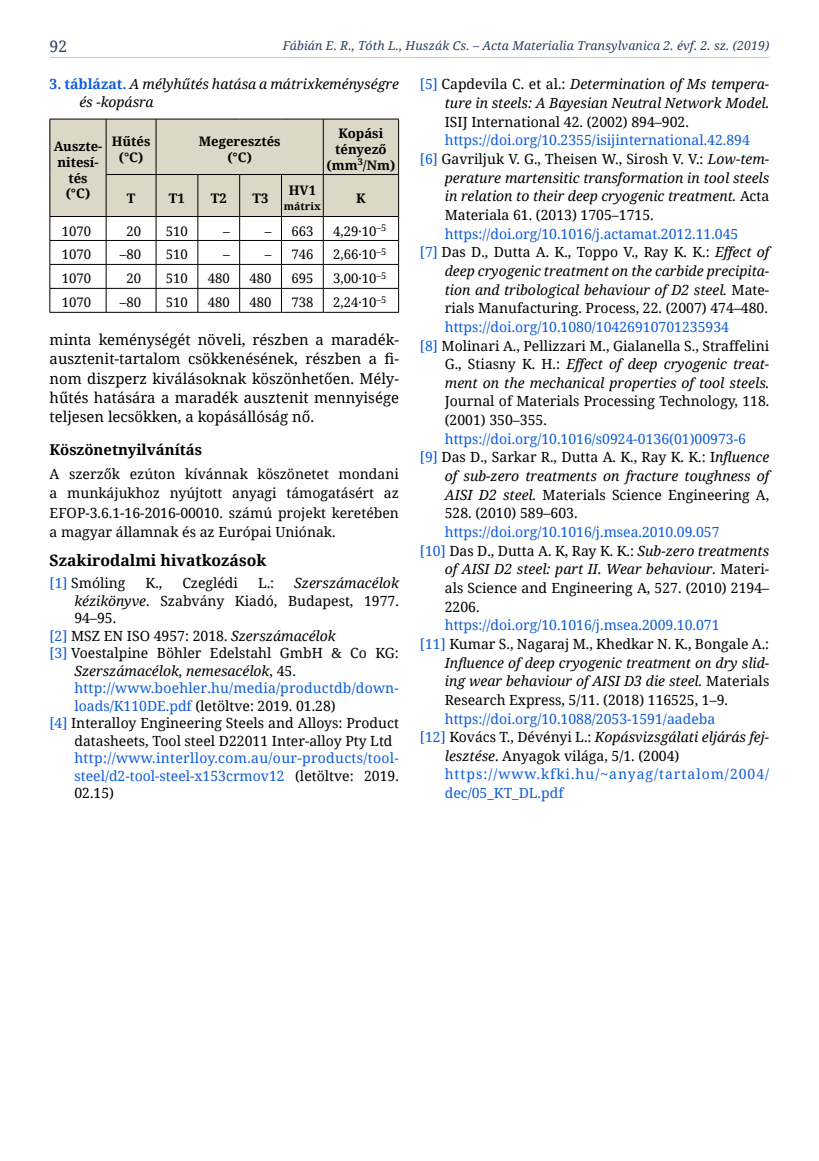
<style>
.page{position:relative;width:819px;height:1161px;background:#fff}
.page>*{position:absolute;margin:0;border:0;box-sizing:border-box;transform-origin:0 0}
.t1{font:700 15.75px "Noto Serif";color:#000}
.t2{font:15.75px "Noto Serif";color:#244061}
.t3{font:14.88px/19.2px "Noto Serif";color:#000;text-align:justify}
.t4{font:700 14.88px "Noto Serif";color:#000}
.t5{font:14px/19.2px "Noto Serif";color:#000;text-align:justify}
.t6{font:italic 14px/17.5px "Noto Serif";color:#000}
.t7{font:14px "Noto Serif";color:#0f5dd8}
.t8{font:14px "Noto Serif";letter-spacing:.02em;color:#0f5dd8}
.t9{font:14px "Noto Serif";letter-spacing:.07em;color:#0f5dd8}
.t10{font:13.12px "Noto Serif";color:#000}
.t11{font:700 13.12px/15.8px "Noto Serif";color:#000;text-align:center}
.t12{font:italic 12.25px "Noto Serif";letter-spacing:.01em;color:#244061}
.t13{font:700 10.5px "Noto Serif";color:#000}
.s1{font-weight:700;font-style:normal;color:#0f5dd8}
.s2{color:#0f5dd8}
.s3{font-style:italic}
.s4{font-style:normal}
.s5{color:#000}
.s6{font-style:normal;color:#0f5dd8}
</style>
<div class="page">
<hr style="left:50px;top:57px;width:719px;height:1px;background:#c6c6c6">
<svg style="left:50px;top:119px;width:349px;height:193px"></svg>
<hr style="left:50px;top:312px;width:56px;height:1px;background:#000">
<hr style="left:106px;top:312px;width:50px;height:1px;background:#000">
<hr style="left:156px;top:312px;width:42px;height:1px;background:#000">
<hr style="left:198px;top:312px;width:42px;height:1px;background:#000">
<hr style="left:240px;top:312px;width:41px;height:1px;background:#000">
<hr style="left:281px;top:312px;width:42px;height:1px;background:#000">
<hr style="left:323px;top:312px;width:76px;height:1px;background:#000">
<p class="t2" style="left:50px;top:35px;width:19px">92</p>
<p class="t12" style="left:283px;top:37px;width:488px">Fábián E. R., Tóth L., Huszák Cs. – Acta Materialia Transylvanica 2. évf. 2. sz. (2019)</p>
<p class="t6" style="left:79px;top:75px;width:321px;text-indent:-30px"><span class="s1">3. táblázat.</span> A mélyhűtés hatása a mátrixkeménységre és -kopásra</p>
<p class="t11" style="left:54px;top:138px;width:50px">Auszte&shy;nitesí&shy;tés<br>(°C)</p>
<p class="t11" style="left:112px;top:133px;width:40px">Hűtés (°C)</p>
<p class="t11" style="left:199px;top:133px;width:83px">Megeresztés (°C)</p>
<p class="t11" style="left:326px;top:125px;width:70px">Kopási tényező (mm<sup>3</sup>/Nm)</p>
<p class="t11" style="left:289px;top:182px;width:29px">HV1</p>
<p class="t13" style="left:284px;top:199px;width:38px">mátrix</p>
<p class="t11" style="left:127px;top:189px;width:10px">T</p>
<p class="t11" style="left:169px;top:189px;width:17px">T1</p>
<p class="t11" style="left:211px;top:189px;width:17px">T2</p>
<p class="t11" style="left:252px;top:189px;width:17px">T3</p>
<p class="t11" style="left:356px;top:189px;width:11px">K</p>
<p class="t10" style="left:62px;top:222px;width:31px">1070</p>
<p class="t10" style="left:126px;top:222px;width:16px">20</p>
<p class="t10" style="left:166px;top:222px;width:24px">510</p>
<p class="t10" style="left:223px;top:222px;width:8px">–</p>
<p class="t10" style="left:265px;top:222px;width:50px">– 663</p>
<p class="t10" style="left:333px;top:222px;width:54px">4,29·10<sup>–5</sup></p>
<p class="t10" style="left:62px;top:246px;width:31px">1070</p>
<p class="t10" style="left:120px;top:246px;width:23px">–80</p>
<p class="t10" style="left:166px;top:246px;width:24px">510</p>
<p class="t10" style="left:223px;top:246px;width:8px">–</p>
<p class="t10" style="left:265px;top:246px;width:50px">– 746</p>
<p class="t10" style="left:333px;top:246px;width:54px">2,66·10<sup>–5</sup></p>
<p class="t10" style="left:62px;top:270px;width:31px">1070</p>
<p class="t10" style="left:126px;top:270px;width:16px">20</p>
<p class="t10" style="left:166px;top:270px;width:24px">510</p>
<p class="t10" style="left:208px;top:270px;width:24px">480</p>
<p class="t10" style="left:249px;top:270px;width:24px">480</p>
<p class="t10" style="left:291px;top:270px;width:24px">695</p>
<p class="t10" style="left:333px;top:270px;width:54px">3,00·10<sup>–5</sup></p>
<p class="t10" style="left:62px;top:294px;width:31px">1070</p>
<p class="t10" style="left:120px;top:294px;width:23px">–80</p>
<p class="t10" style="left:166px;top:294px;width:24px">510</p>
<p class="t10" style="left:208px;top:294px;width:24px">480</p>
<p class="t10" style="left:249px;top:294px;width:24px">480</p>
<p class="t10" style="left:291px;top:294px;width:24px">738</p>
<p class="t10" style="left:333px;top:294px;width:54px">2,24·10<sup>–5</sup></p>
<p class="t3" style="left:50px;top:330px;width:351px">minta keménységét növeli, részben a maradék&shy;ausztenit-tartalom csökkenésének, részben a fi&shy;nom diszperz kiválásoknak köszönhetően. Mély&shy;hűtés hatására a maradék ausztenit mennyisége teljesen lecsökken, a kopásállóság nő.</p>
<p class="t4" style="left:50px;top:439px;width:154px">Köszönetnyilvánítás</p>
<p class="t5" style="left:50px;top:464px;width:351px">A szerzők ezúton kívánnak köszönetet mondani a munkájukhoz nyújtott anyagi támogatásért az EFOP-3.6.1-16-2016-00010. számú projekt keretében a magyar államnak és az Európai Uniónak.</p>
<p class="t1" style="left:50px;top:549px;width:218px">Szakirodalmi hivatkozások</p>
<p class="t5" style="left:50px;top:573px;width:77px"><span class="s2">[1]</span> Smóling</p>
<p class="t5" style="left:145px;top:573px;width:18px">K.,</p>
<p class="t5" style="left:182px;top:573px;width:57px">Czeglédi</p>
<p class="t5" style="left:258px;top:573px;width:18px">L.:</p>
<p class="t6" style="left:294px;top:574px;width:106px">Szerszámacélok</p>
<p class="t5" style="left:74px;top:590px;width:326px"><span class="s3">kézikönyve</span>. Szabvány Kiadó, Budapest, 1977.</p>
<p class="t5" style="left:74px;top:608px;width:43px">94–95.</p>
<p class="t5" style="left:50px;top:625px;width:288px"><span class="s2">[2]</span> MSZ EN ISO 4957: 2018. <span class="s3">Szerszámacélok</span></p>
<p class="t5" style="left:50px;top:643px;width:351px"><span class="s2">[3]</span> Voestalpine Böhler Edelstahl GmbH &amp; Co KG:</p>
<p class="t6" style="left:74px;top:661px;width:223px">Szerszámacélok, nemesacélok<span class="s4">, 45.</span></p>
<p class="t7" style="left:74px;top:678px;width:326px">http://www.boehler.hu/media/productdb/down-</p>
<p class="t5" style="left:74px;top:695px;width:263px"><span class="s2">loads/K110DE.pdf</span> (letöltve: 2019. 01.28)</p>
<p class="t5" style="left:50px;top:713px;width:351px"><span class="s2">[4]</span> Interalloy Engineering Steels and Alloys: Product</p>
<p class="t5" style="left:74px;top:730px;width:319px">datasheets, Tool steel D22011 Inter-alloy Pty Ltd</p>
<p class="t8" style="left:74px;top:748px;width:326px">http://www.interlloy.com.au/our-products/tool-</p>
<p class="t7" style="left:74px;top:766px;width:326px">steel/d2-tool-steel-x153crmov12 <span class="s5">(letöltve: 2019.</span></p>
<p class="t5" style="left:74px;top:783px;width:41px">02.15)</p>
<p class="t6" style="left:420px;top:75px;width:351px"><span class="s6">[5]</span> <span class="s4">Capdevila C. et al.:</span> Determination of Ms tempera-</p>
<p class="t6" style="left:445px;top:94px;width:326px">ture in steels: A Bayesian Neutral Network Model.</p>
<p class="t5" style="left:445px;top:111px;width:245px">ISIJ International 42. (2002) 894–902.</p>
<p class="t7" style="left:445px;top:131px;width:306px">https://doi.org/10.2355/isijinternational.42.894</p>
<p class="t5" style="left:420px;top:149px;width:351px"><span class="s2">[6]</span> Gavriljuk V. G., Theisen W., Sirosh V. V.: <span class="s3">Low-tem-</span></p>
<p class="t6" style="left:445px;top:168px;width:326px">perature martensitic transformation in tool steels</p>
<p class="t6" style="left:445px;top:187px;width:326px">in relation to their deep cryogenic treatment. <span class="s4">Acta</span></p>
<p class="t5" style="left:445px;top:205px;width:210px">Materiala 61. (2013) 1705–1715.</p>
<p class="t7" style="left:445px;top:224px;width:295px">https://doi.org/10.1016/j.actamat.2012.11.045</p>
<p class="t5" style="left:420px;top:242px;width:351px"><span class="s2">[7]</span> Das D., Dutta A. K., Toppo V., Ray K. K.: <span class="s3">Effect of</span></p>
<p class="t6" style="left:445px;top:262px;width:326px">deep cryogenic treatment on the carbide precipita-</p>
<p class="t6" style="left:445px;top:280px;width:326px">tion and tribological behaviour of D2 steel. <span class="s4">Mate-</span></p>
<p class="t5" style="left:445px;top:298px;width:324px">rials Manufacturing. Process, 22. (2007) 474–480.</p>
<p class="t7" style="left:445px;top:317px;width:286px">https://doi.org/10.1080/10426910701235934</p>
<p class="t5" style="left:420px;top:335px;width:351px"><span class="s2">[8]</span> Molinari A., Pellizzari M., Gialanella S., Straffelini</p>
<p class="t6" style="left:445px;top:355px;width:326px"><span class="s4">G., Stiasny K. H.:</span> Effect of deep cryogenic treat-</p>
<p class="t6" style="left:445px;top:373px;width:326px">ment on the mechanical properties of tool steels.</p>
<p class="t5" style="left:445px;top:391px;width:326px">Journal of Materials Processing Technology, 118.</p>
<p class="t5" style="left:445px;top:410px;width:104px">(2001) 350–355.</p>
<p class="t7" style="left:445px;top:429px;width:303px">https://doi.org/10.1016/s0924-0136(01)00973-6</p>
<p class="t5" style="left:420px;top:447px;width:351px"><span class="s2">[9]</span> Das D., Sarkar R., Dutta A. K., Ray K. K.: I<span class="s3">nfluence</span></p>
<p class="t6" style="left:445px;top:467px;width:326px">of sub-zero treatments on fracture toughness of</p>
<p class="t5" style="left:445px;top:484px;width:326px"><span class="s3">AISI D2 steel.</span> Materials Science Engineering A,</p>
<p class="t5" style="left:445px;top:503px;width:134px">528. (2010) 589–603.</p>
<p class="t7" style="left:445px;top:522px;width:276px">https://doi.org/10.1016/j.msea.2010.09.057</p>
<p class="t5" style="left:420px;top:540px;width:351px"><span class="s2">[10]</span> Das D., Dutta A. K, Ray K. K.: <span class="s3">Sub-zero treatments</span></p>
<p class="t6" style="left:445px;top:560px;width:326px">of AISI D2 steel: part II. Wear behaviour<span class="s4">. Materi-</span></p>
<p class="t5" style="left:445px;top:578px;width:326px">als Science and Engineering A, 527. (2010) 2194–</p>
<p class="t5" style="left:445px;top:596px;width:36px">2206.</p>
<p class="t7" style="left:445px;top:615px;width:276px">https://doi.org/10.1016/j.msea.2009.10.071</p>
<p class="t5" style="left:420px;top:634px;width:351px"><span class="s2">[11]</span> Kumar S., Nagaraj M., Khedkar N. K., Bongale A.:</p>
<p class="t6" style="left:445px;top:653px;width:326px">Influence of deep cryogenic treatment on dry slid-</p>
<p class="t6" style="left:445px;top:672px;width:326px">ing wear behaviour of AISI D3 die steel. <span class="s4">Materials</span></p>
<p class="t5" style="left:445px;top:690px;width:285px">Research Express, 5/11. (2018) 116525, 1–9.</p>
<p class="t7" style="left:445px;top:709px;width:272px">https://doi.org/10.1088/2053-1591/aadeba</p>
<p class="t6" style="left:420px;top:728px;width:351px"><span class="s6">[12]</span> <span class="s4">Kovács T., Dévényi L.:</span> Kopásvizsgálati eljárás fej-</p>
<p class="t5" style="left:445px;top:745px;width:236px"><span class="s3">lesztése</span>. Anyagok világa, 5/1. (2004)</p>
<p class="t9" style="left:445px;top:765px;width:326px">https://www.kfki.hu/~anyag/tartalom/2004/</p>
<p class="t7" style="left:445px;top:783px;width:120px">dec/05_KT_DL.pdf</p>
</div>
